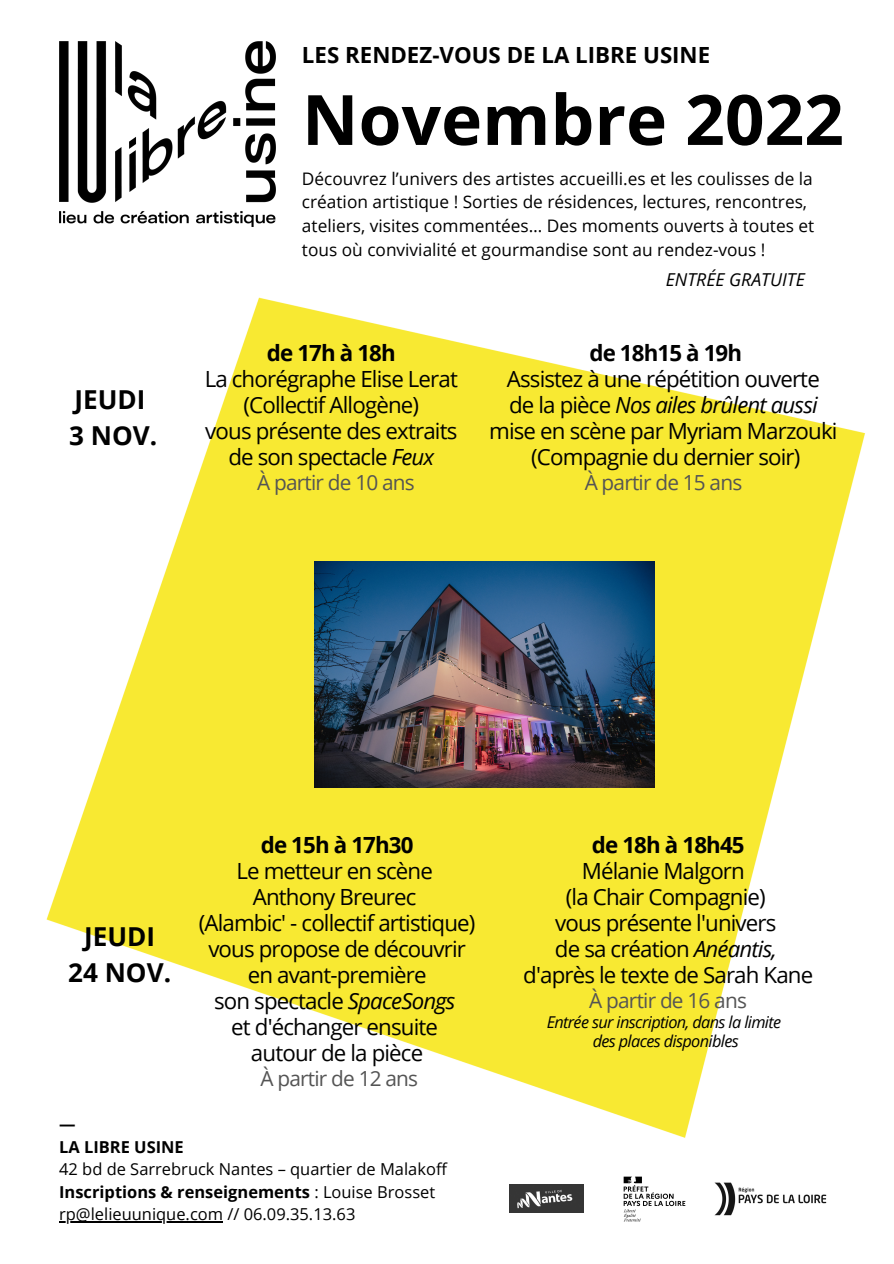
<style>
.page{position:relative;width:894px;height:1264px;background:#fff}
.page>*{position:absolute;margin:0;border:0;box-sizing:border-box;transform-origin:0 0}
.t1{font:700 69.45px "Open Sans";color:#000}
.t2{font:700 26.1px/36.2px "Open Sans";color:#000}
.t3{font:22.35px/26px "Open Sans";letter-spacing:-.04em;color:#000;text-align:center}
.t4{font:700 22.35px "Open Sans";letter-spacing:-.035em;color:#000}
.t5{font:700 22.35px "Open Sans";color:#000}
.t6{font:20.85px "Open Sans";letter-spacing:-.035em;color:#545454}
.t7{font:italic 17.85px "Open Sans";color:#000}
.t8{font:17.25px/23.7px "Open Sans";color:#000}
.t9{font:16.5px/22.5px "Open Sans";color:#000}
.t10{font:700 16.5px/22.5px "Open Sans";color:#000}
.t11{font:italic 16.35px/19.2px "Open Sans";letter-spacing:-.04em;color:#000;text-align:center}
.s1{font-style:italic}
.s2{font-weight:700}
</style>
<div class="page">
<img style="left:46px;top:50px;width:819px;height:1173px">
<img style="left:314px;top:561px;width:340px;height:226px">
<img style="left:59px;top:41px;width:216px;height:185px">
<img style="left:509px;top:1184px;width:74px;height:28px">
<img style="left:617px;top:1170px;width:74px;height:53px">
<img style="left:712px;top:1181px;width:116px;height:35px">
<hr style="left:59px;top:1221px;width:164px;height:1px;background:#000">
<p class="t5" style="left:302px;top:39px;width:409px">LES RENDEZ-VOUS DE LA LIBRE USINE</p>
<h1 class="t1" style="left:302px;top:71px;width:543px">Novembre 2022</h1>
<p class="t2" style="left:69px;top:381px;width:89px">JEUDI<br>3 NOV.</p>
<p class="t8" style="left:302px;top:166px;width:513px">Découvrez l’univers des artistes accueilli.es et les coulisses de la création artistique ! Sorties de résidences, lectures, rencontres, ateliers, visites commentées… Des moments ouverts à toutes et tous où convivialité et gourmandise sont au rendez-vous !</p>
<p class="t7" style="left:665px;top:267px;width:140px">ENTRÉE GRATUITE</p>
<p class="t4" style="left:267px;top:337px;width:130px">de 17h à 18h</p>
<p class="t3" style="left:204px;top:365px;width:255px">La chorégraphe Elise Lerat (Collectif Allogène)<br>vous présente des extraits de son spectacle <span class="s1">Feux</span></p>
<p class="t6" style="left:257px;top:467px;width:159px">À partir de 10 ans</p>
<p class="t4" style="left:589px;top:337px;width:154px">de 18h15 à 19h</p>
<p class="t3" style="left:489px;top:365px;width:350px">Assistez à une répétition ouverte<br>de la pièce <span class="s1">Nos ailes brûlent aussi </span>mise en scène par Myriam Marzouki (Compagnie du dernier soir)</p>
<p class="t6" style="left:584px;top:467px;width:159px">À partir de 15 ans</p>
<p class="t2" style="left:68px;top:918px;width:104px;text-align:center">JEUDI<br>24 NOV.</p>
<p class="t4" style="left:261px;top:829px;width:154px">de 15h à 17h30</p>
<p class="t3" style="left:199px;top:857px;width:278px">Le metteur en scène<br>Anthony Breurec<br>(Alambic' - collectif artistique) vous propose de découvrir en avant-première<br>son spectacle <span class="s1">SpaceSongs<br></span>et d'échanger ensuite autour de la pièce</p>
<p class="t6" style="left:260px;top:1063px;width:159px">À partir de 12 ans</p>
<p class="t4" style="left:591px;top:829px;width:154px">de 18h à 18h45</p>
<p class="t3" style="left:523px;top:857px;width:291px">Mélanie Malgorn<br>(la Chair Compagnie)<br>vous présente l'univers<br>de sa création <span class="s1">Anéantis, </span>d'après le texte de Sarah Kane</p>
<p class="t6" style="left:589px;top:985px;width:159px">À partir de 16 ans</p>
<p class="t11" style="left:546px;top:1012px;width:236px">Entrée sur inscription, dans la limite des places disponibles</p>
<p class="t10" style="left:59px;top:1112px;width:126px">—<br>LA LIBRE USINE</p>
<p class="t9" style="left:59px;top:1157px;width:389px">42 bd de Sarrebruck Nantes – quartier de Malakoff<br><span class="s2">Inscriptions &amp; renseignements</span> : Louise Brosset rp@lelieuunique.com // 06.09.35.13.63</p>
</div>
